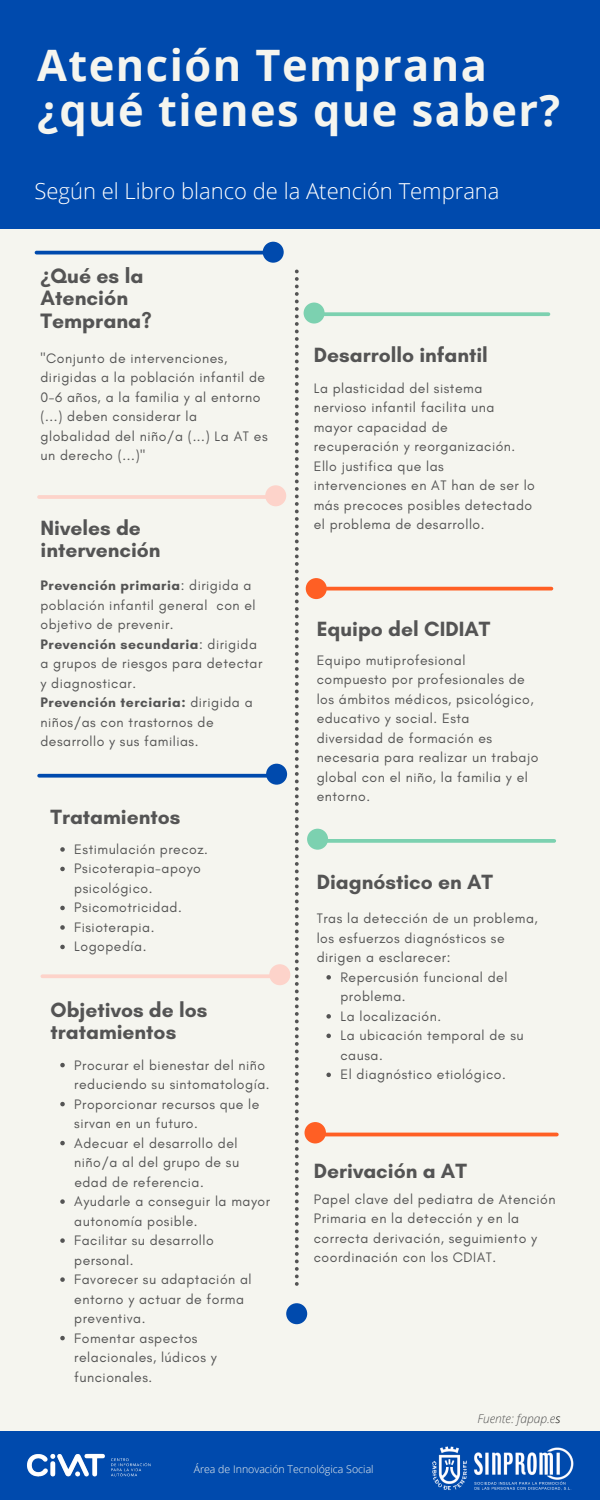
<style>
.page{position:relative;width:600px;height:1500px;background:#f5f5ef}
.page>*{position:absolute;margin:0;border:0;box-sizing:border-box;transform-origin:0 0}
.t1{font:700 43.4px/45px "Open Sans";letter-spacing:.035em;color:#f5f5ef}
.t2{font:300 22px "Open Sans";color:#fff}
.t3{font:700 21.2px/22.5px "Glacial Indifference";color:#545454}
.t4{font:700 21px/22.5px "Glacial Indifference";color:#545454}
.t5{font:14px/19.5px "Glacial Indifference";letter-spacing:.035em;color:#545454}
.t6{font:italic 300 12px "Open Sans";color:#545454}
.t7{font:300 10.6px "Open Sans";color:#f5f5ef}
.s1{font-family:"Noto Sans"}
.s2{font-weight:700}
.s3{color:#000}
</style>
<div class="page">
<svg style="left:295px;top:270px;width:4px;height:1016px"></svg>
<div style="left:0;top:0;width:600px;height:229px;background:#004aad"></div>
<hr style="left:36px;top:251px;width:235px;height:3px;background:#004aad">
<div style="left:263px;top:242px;width:21px;height:21px;background:#004aad;border-radius:50%"></div>
<hr style="left:39px;top:495px;width:235px;height:4px;background:#fdd3ca">
<div style="left:265px;top:485px;width:21px;height:21px;background:#fdd3ca;border-radius:50%"></div>
<svg style="left:39px;top:774px;width:227px;height:4px"></svg>
<div style="left:266px;top:764px;width:21px;height:21px;background:#004aad;border-radius:50%"></div>
<svg style="left:60px;top:847px;width:5px;height:5px"></svg>
<svg style="left:60px;top:867px;width:5px;height:4px"></svg>
<svg style="left:60px;top:906px;width:5px;height:4px"></svg>
<svg style="left:60px;top:925px;width:5px;height:5px"></svg>
<svg style="left:60px;top:945px;width:5px;height:4px"></svg>
<svg style="left:42px;top:974px;width:227px;height:4px"></svg>
<div style="left:269px;top:964px;width:21px;height:21px;background:#fdd3ca;border-radius:50%"></div>
<svg style="left:60px;top:1063px;width:5px;height:4px"></svg>
<svg style="left:60px;top:1102px;width:5px;height:4px"></svg>
<svg style="left:60px;top:1141px;width:5px;height:4px"></svg>
<svg style="left:60px;top:1199px;width:5px;height:5px"></svg>
<svg style="left:60px;top:1238px;width:5px;height:5px"></svg>
<svg style="left:60px;top:1277px;width:5px;height:5px"></svg>
<svg style="left:60px;top:1336px;width:5px;height:4px"></svg>
<svg style="left:325px;top:312px;width:223px;height:4px"></svg>
<div style="left:304px;top:303px;width:21px;height:21px;background:#7cd1b0;border-radius:50%"></div>
<svg style="left:327px;top:587px;width:224px;height:4px"></svg>
<div style="left:306px;top:578px;width:21px;height:21px;background:#ff5f24;border-radius:50%"></div>
<svg style="left:328px;top:839px;width:226px;height:4px"></svg>
<div style="left:307px;top:829px;width:21px;height:21px;background:#7cd1b0;border-radius:50%"></div>
<svg style="left:326px;top:975px;width:5px;height:5px"></svg>
<svg style="left:326px;top:1014px;width:5px;height:5px"></svg>
<svg style="left:326px;top:1034px;width:5px;height:4px"></svg>
<svg style="left:326px;top:1073px;width:5px;height:4px"></svg>
<hr style="left:317px;top:1133px;width:240px;height:3px;background:#ff5f24">
<div style="left:305px;top:1122px;width:21px;height:21px;background:#ff5f24;border-radius:50%"></div>
<div style="left:286px;top:1303px;width:21px;height:21px;background:#004aad;border-radius:50%"></div>
<div style="left:0;top:1432px;width:600px;height:68px;background:#004aad"></div>
<img style="left:27px;top:1453px;width:124px;height:24px">
<img style="left:432px;top:1446px;width:142px;height:45px">
<h1 class="t1" style="left:37px;top:42px;width:525px">Atención Temprana ¿qué tienes que saber?</h1>
<h2 class="t2" style="left:35px;top:175px;width:466px">Según el Libro blanco de la Atención Temprana</h2>
<h3 class="t3" style="left:40px;top:264px;width:113px"><span class="s1">¿</span>Qué es la<br>Atención<br>Temprana?</h3>
<p class="t5" style="left:40px;top:348px;width:229px">"Conjunto de intervenciones, dirigidas a la población infantil de<br>0-6 años, a la familia y al entorno (...) deben considerar la globalidad del niño/a (...) La AT es un derecho (...)"</p>
<h3 class="t4" style="left:40px;top:516px;width:122px">Niveles de intervención</h3>
<p class="t5" style="left:40px;top:576px;width:223px"><span class="s2">Prevención primaria</span>: dirigida a población infantil general con el objetivo de prevenir.<br><span class="s2">Prevención secundaria</span>: dirigida a grupos de riesgos para detectar y diagnosticar.<br><span class="s2">Prevención terciaria:</span> dirigida a niños/as con trastornos de desarrollo y sus familias.</p>
<h3 class="t4" style="left:51px;top:805px;width:131px">Tratamientos</h3>
<p class="t5" style="left:74px;top:839px;width:135px">Estimulación precoz.<br>Psicoterapia-apoyo psicológico.<br>Psicomotricidad.<br>Fisioterapia.<br>Logopedía.</p>
<h3 class="t4" style="left:51px;top:998px;width:158px">Objetivos de los tratamientos</h3>
<p class="t5" style="left:74px;top:1055px;width:197px">Procurar el bienestar del niño reduciendo su sintomatología.<br>Proporcionar recursos que le sirvan en un futuro.<br>Adecuar el desarrollo del niño/a al del grupo de su edad de referencia.<br>Ayudarle a conseguir la mayor autonomía posible.<br>Facilitar su desarrollo personal.<br>Favorecer su adaptación al entorno y actuar de forma preventiva.<br>Fomentar aspectos relacionales, lúdicos y funcionales.</p>
<h3 class="t4" style="left:314px;top:344px;width:176px">Desarrollo infantil</h3>
<p class="t5" style="left:314px;top:378px;width:223px">La plasticidad del sistema nervioso infantil facilita una mayor capacidad de recuperación y reorganización.<br>Ello justifica que las intervenciones en AT han de ser lo más precoces posibles detectado el problema de desarrollo.</p>
<h3 class="t4" style="left:317px;top:618px;width:175px">Equipo del CIDIAT</h3>
<p class="t5" style="left:317px;top:650px;width:223px">Equipo mutiprofesional compuesto por profesionales de los ámbitos médicos, psicológico, educativo y social. Esta diversidad de formación es necesaria para realizar un trabajo global con el niño, la familia y el entorno.</p>
<h3 class="t4" style="left:317px;top:871px;width:178px">Diagnóstico en AT</h3>
<p class="t5" style="left:317px;top:909px;width:223px">Tras la detección de un problema,</p>
<p class="t5" style="left:317px;top:928px;width:189px">los esfuerzos diagnósticos se</p>
<p class="t5" style="left:317px;top:948px;width:135px">dirigen a esclarecer:</p>
<p class="t5" style="left:340px;top:967px;width:168px">Repercusión funcional del</p>
<p class="t5" style="left:340px;top:987px;width:67px">problema.</p>
<p class="t5" style="left:340px;top:1006px;width:102px">La localización.</p>
<p class="t5" style="left:340px;top:1026px;width:185px">La ubicación temporal de su</p>
<p class="t5" style="left:340px;top:1045px;width:44px">causa.</p>
<p class="t5" style="left:340px;top:1065px;width:167px">El diagnóstico etiológico.</p>
<h3 class="t4" style="left:314px;top:1159px;width:155px">Derivación a AT</h3>
<p class="t5" style="left:314px;top:1189px;width:243px">Papel clave del pediatra de Atención Primaria en la detección y en la correcta derivación, seguimiento y coordinación con los CDIAT.</p>
<p class="t6" style="left:477px;top:1411px;width:84px">Fuente: fapap.e<span class="s3">s</span></p>
<p class="t7" style="left:194px;top:1462px;width:181px">Área de Innovación Tecnológica Social</p>
</div>
